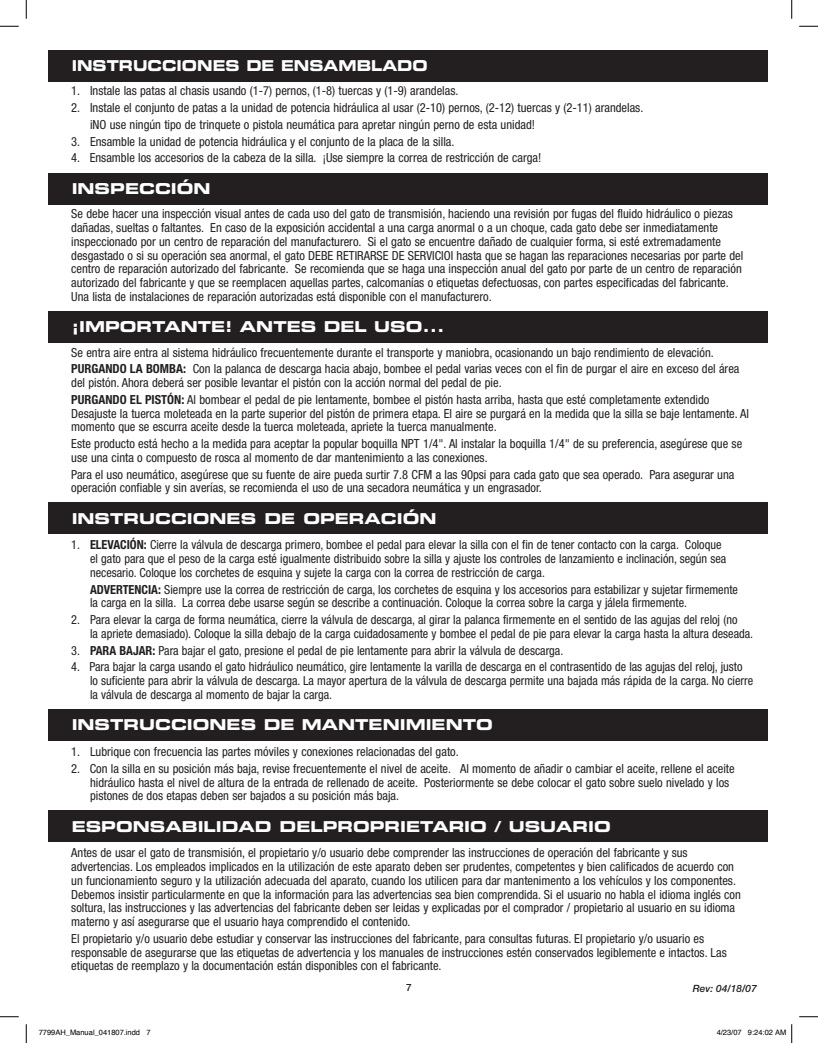
<style>
.page{position:relative;width:818px;height:1043px;background:#fff}
.page>*{position:absolute;margin:0;border:0;box-sizing:border-box;transform-origin:0 0}
.t1{font:15px "Eurostile LT Std Bold Ex 2";color:#fff}
.t2{font:15px "Eurostile LT Std Bold Ex 2";color:#fff;scale:.91 1}
.t3{font:condensed 12.5px/13.8px "Helvetica Neue LT Std";color:#231f20}
.t4{font:italic 500 10px "Helvetica Neue LT Std";color:#231f20}
.t5{font:7.5px "Helvetica";color:#000}
.s1{font-weight:700}
</style>
<div class="page">
<div style="left:49px;top:50px;width:719px;height:32px;background:#231f20"></div>
<div style="left:49px;top:173px;width:719px;height:31px;background:#231f20"></div>
<div style="left:49px;top:311px;width:719px;height:31px;background:#231f20"></div>
<div style="left:49px;top:502px;width:719px;height:32px;background:#231f20"></div>
<div style="left:49px;top:709px;width:719px;height:31px;background:#231f20"></div>
<div style="left:49px;top:810px;width:719px;height:32px;background:#231f20"></div>
<svg style="left:0;top:25px;width:19px;height:2px"></svg>
<svg style="left:799px;top:25px;width:19px;height:2px"></svg>
<svg style="left:0;top:1016px;width:19px;height:1px"></svg>
<svg style="left:799px;top:1016px;width:19px;height:1px"></svg>
<svg style="left:25px;top:0;width:2px;height:19px"></svg>
<svg style="left:25px;top:1024px;width:2px;height:18px"></svg>
<svg style="left:791px;top:0;width:1px;height:19px"></svg>
<svg style="left:791px;top:1024px;width:1px;height:18px"></svg>
<p class="t2" style="left:72px;top:55px;width:392px">INSTRUCCIONES DE ENSAMBLADO</p>
<p class="t3" style="left:71px;top:84px;width:388px">1. Instale las patas al chasis usando (1-7) pernos, (1-8) tuercas y (1-9) arandelas.</p>
<p class="t3" style="left:90px;top:99px;width:555px;line-height:16.8px;text-indent:-19px">2. Instale el conjunto de patas a la unidad de potencia hidráulica al usar (2-10) pernos, (2-12) tuercas y (2-11) arandelas. iNO use ningún tipo de trinquete o pistola neumática para apretar ningún perno de esta unidad!</p>
<p class="t3" style="left:71px;top:134px;width:384px">3. Ensamble la unidad de potencia hidráulica y el conjunto de la placa de la silla.</p>
<p class="t3" style="left:71px;top:151px;width:471px">4. Ensamble los accesorios de la cabeza de la silla. ¡Use siempre la correa de restricción de carga!</p>
<p class="t1" style="left:72px;top:178px;width:140px">INSPECCIÓN</p>
<p class="t3" style="left:71px;top:207px;width:673px">Se debe hacer una inspección visual antes de cada uso del gato de transmisión, haciendo una revisión por fugas del fluido hidráulico o piezas dañadas, sueltas o faltantes. En caso de la exposición accidental a una carga anormal o a un choque, cada gato debe ser inmediatamente inspeccionado por un centro de reparación del manufacturero. Si el gato se encuentre dañado de cualquier forma, si esté extremadamente desgastado o si su operación sea anormal, el gato DEBE RETIRARSE DE SERVICIOI hasta que se hagan las reparaciones necesarias por parte del centro de reparación autorizado del fabricante. Se recomienda que se haga una inspección anual del gato por parte de un centro de reparación autorizado del fabricante y que se reemplacen aquellas partes, calcomanías o etiquetas defectuosas, con partes especificadas del fabricante.<br>Una lista de instalaciones de reparación autorizadas está disponible con el manufacturero.</p>
<p class="t1" style="left:72px;top:316px;width:374px">¡IMPORTANTE! ANTES DEL USO...</p>
<p class="t3" style="left:71px;top:343px;width:669px;line-height:16.8px">Se entra aire entra al sistema hidráulico frecuentemente durante el transporte y maniobra, ocasionando un bajo rendimiento de elevación.<br><span class="s1">PURGANDO LA BOMBA:</span> Con la palanca de descarga hacia abajo, bombee el pedal varias veces con el fin de purgar el aire en exceso del área</p>
<p class="t3" style="left:71px;top:374px;width:639px;line-height:16.8px">del pistón. Ahora deberá ser posible levantar el pistón con la acción normal del pedal de pie.<br><span class="s1">PURGANDO EL PISTÓN:</span> Al bombear el pedal de pie lentamente, bombee el pistón hasta arriba, hasta que esté completamente extendido</p>
<p class="t3" style="left:71px;top:406px;width:679px">Desajuste la tuerca moleteada en la parte superior del pistón de primera etapa. El aire se purgará en la medida que la silla se baje lentamente. Al momento que se escurra aceite desde la tuerca moleteada, apriete la tuerca manualmente.</p>
<p class="t3" style="left:71px;top:436px;width:672px">Este producto está hecho a la medida para aceptar la popular boquilla NPT 1/4". Al instalar la boquilla 1/4" de su preferencia, asegúrese que se use una cinta o compuesto de rosca al momento de dar mantenimiento a las conexiones.</p>
<p class="t3" style="left:71px;top:467px;width:664px">Para el uso neumático, asegúrese que su fuente de aire pueda surtir 7.8 CFM a las 90psi para cada gato que sea operado. Para asegurar una operación confiable y sin averías, se recomienda el uso de una secadora neumática y un engrasador.</p>
<p class="t1" style="left:72px;top:507px;width:366px">INSTRUCCIONES DE OPERACIÓN</p>
<p class="t3" style="left:90px;top:538px;width:637px;text-indent:-19px">1. <span class="s1">ELEVACIÓN:</span> Cierre la válvula de descarga primero, bombee el pedal para elevar la silla con el fin de tener contacto con la carga. Coloque el gato para que el peso de la carga esté igualmente distribuido sobre la silla y ajuste los controles de lanzamiento e inclinación, según sea necesario. Coloque los corchetes de esquina y sujete la carga con la correa de restricción de carga.</p>
<p class="t3" style="left:90px;top:582px;width:649px"><span class="s1">ADVERTENCIA:</span> Siempre use la correa de restricción de carga, los corchetes de esquina y los accesorios para estabilizar y sujetar firmemente la carga en la silla. La correa debe usarse según se describe a continuación. Coloque la correa sobre la carga y jálela firmemente.</p>
<p class="t3" style="left:90px;top:612px;width:664px;text-indent:-19px">2. Para elevar la carga de forma neumática, cierre la válvula de descarga, al girar la palanca firmemente en el sentido de las agujas del reloj (no<br>la apriete demasiado). Coloque la silla debajo de la carga cuidadosamente y bombee el pedal de pie para elevar la carga hasta la altura deseada.</p>
<p class="t3" style="left:71px;top:643px;width:493px">3. <span class="s1">PARA BAJAR:</span> Para bajar el gato, presione el pedal de pie lentamente para abrir la válvula de descarga.</p>
<p class="t3" style="left:90px;top:660px;width:664px;text-indent:-19px">4. Para bajar la carga usando el gato hidráulico neumático, gire lentamente la varilla de descarga en el contrasentido de las agujas del reloj, justo lo suficiente para abrir la válvula de descarga. La mayor apertura de la válvula de descarga permite una bajada más rápida de la carga. No cierre la válvula de descarga al momento de bajar la carga.</p>
<p class="t1" style="left:72px;top:714px;width:422px">INSTRUCCIONES DE MANTENIMIENTO</p>
<p class="t3" style="left:71px;top:744px;width:389px">1. Lubrique con frecuencia las partes móviles y conexiones relacionadas del gato.</p>
<p class="t3" style="left:90px;top:761px;width:646px;text-indent:-19px">2. Con la silla en su posición más baja, revise frecuentemente el nivel de aceite. Al momento de añadir o cambiar el aceite, rellene el aceite hidráulico hasta el nivel de altura de la entrada de rellenado de aceite. Posteriormente se debe colocar el gato sobre suelo nivelado y los pistones de dos etapas deben ser bajados a su posición más baja.</p>
<p class="t1" style="left:72px;top:815px;width:540px">ESPONSABILIDAD DELPROPRIETARIO / USUARIO</p>
<p class="t3" style="left:71px;top:845px;width:671px">Antes de usar el gato de transmisión, el propietario y/o usuario debe comprender las instrucciones de operación del fabricante y sus advertencias. Los empleados implicados en la utilización de este aparato deben ser prudentes, competentes y bien calificados de acuerdo con un funcionamiento seguro y la utilización adecuada del aparato, cuando los utilicen para dar mantenimento a los vehículos y los componentes.<br>Debemos insistir particularmente en que la información para las advertencias sea bien comprendida. Si el usuario no habla el idioma inglés con soltura, las instrucciones y las advertencias del fabricante deben ser leidas y explicadas por el comprador / propietario al usuario en su idioma materno y así asegurarse que el usuario haya comprendido el contenido.</p>
<p class="t3" style="left:71px;top:931px;width:657px">El propietario y/o usuario debe estudiar y conservar las instrucciones del fabricante, para consultas futuras. El propietario y/o usuario es responsable de asegurarse que las etiquetas de advertencia y los manuales de instrucciones estén conservados legiblemente e intactos. Las etiquetas de reemplazo y la documentación están disponibles con el fabricante.</p>
<p class="t4" style="left:692px;top:982px;width:65px">Rev: 04/18/07</p>
<p class="t5" style="left:39px;top:1026px;width:113px">7799AH_Manual_041807.indd 7</p>
<p class="t5" style="left:716px;top:1026px;width:71px">4/23/07 9:24:02 AM</p>
</div>
